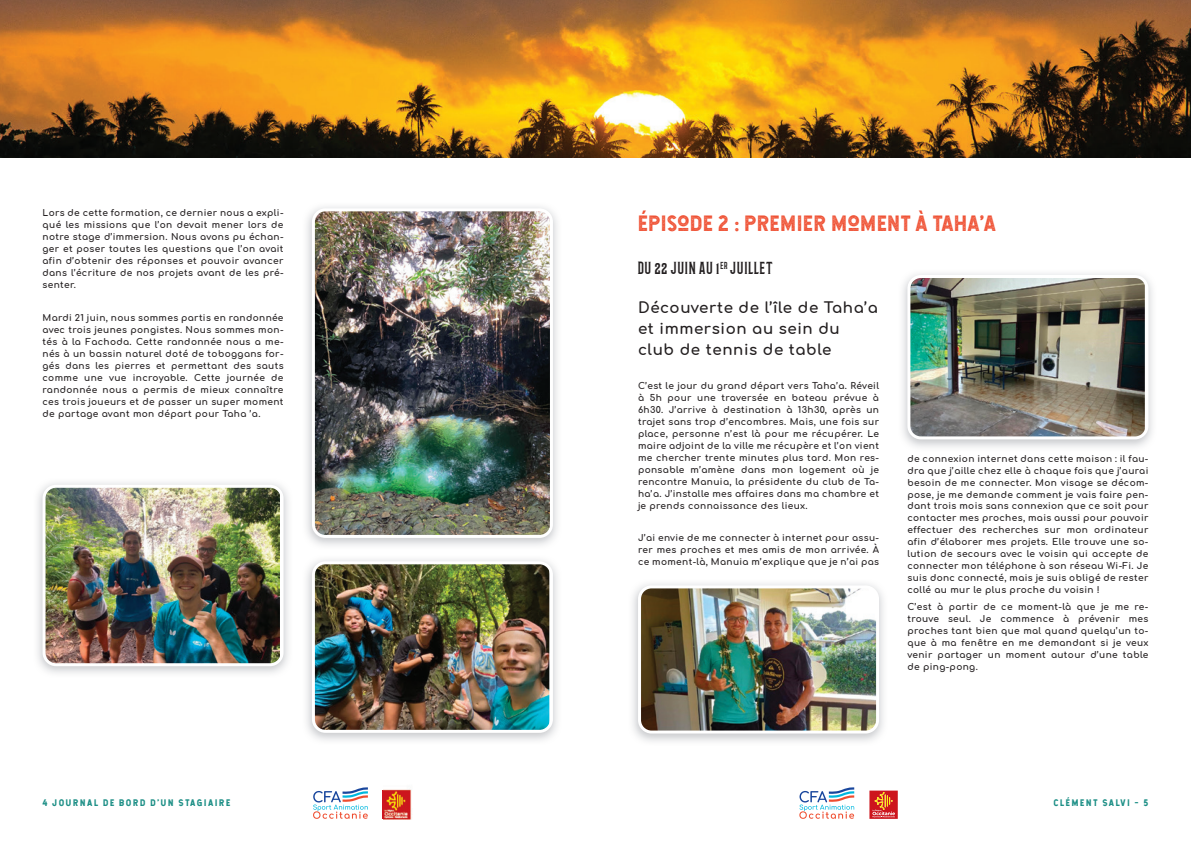
<style>
.page{position:relative;width:1191px;height:842px;background:#fff}
.page>*{position:absolute;margin:0;border:0;box-sizing:border-box;transform-origin:0 0}
.t1{font:21px "Hansief Rough";letter-spacing:.04em;color:#ef4d2f}
.t2{font:700 15px/21px "Comfortaa";letter-spacing:.04em;color:#231f20}
.t3{font:15px "Barbaro";letter-spacing:.04em;color:#231f20}
.t4{font:700 9px/12px "Comfortaa";letter-spacing:.04em;color:#231f20;text-align:justify}
.t5{font:9px "Hansief Rough";letter-spacing:.2em;color:#008177}
</style>
<div class="page">
<svg style="left:313px;top:787px;width:55px;height:32px"></svg>
<svg style="left:799px;top:787px;width:55px;height:32px"></svg>
<svg style="left:869px;top:791px;width:28px;height:28px"></svg>
<hr style="left:382px;top:791px;width:2px;height:28px;background:#cd151d">
<img style="left:0;top:0;width:1191px;height:157px">
<img style="left:37px;top:482px;width:252px;height:192px">
<img style="left:43px;top:485px;width:240px;height:181px">
<img style="left:638px;top:585px;width:241px;height:148px">
<img style="left:907px;top:275px;width:241px;height:164px">
<img style="left:312px;top:561px;width:241px;height:172px">
<img style="left:312px;top:208px;width:241px;height:330px">
<img style="left:384px;top:789px;width:28px;height:30px">
<p class="t4" style="left:43px;top:206px;width:242px">Lors de cette formation, ce dernier nous a expli&shy;qué les missions que l’on devait mener lors de notre stage d’immersion. Nous avons pu échan&shy;ger et poser toutes les questions que l’on avait afin d’obtenir des réponses et pouvoir avancer dans l’écriture de nos projets avant de les pré&shy;senter.</p>
<p class="t4" style="left:43px;top:310px;width:242px">Mardi 21 juin, nous sommes partis en randonnée avec trois jeunes pongistes. Nous sommes mon&shy;tés à la Fachoda. Cette randonnée nous a me&shy;nés à un bassin naturel doté de toboggans for&shy;gés dans les pierres et permettant des sauts comme une vue incroyable. Cette journée de randonnée nous a permis de mieux connaître ces trois joueurs et de passer un super moment de partage avant mon départ pour Taha ’a.</p>
<h1 class="t1" style="left:638px;top:210px;width:359px">ÉPISODE 2 : PREMIER MOMENT À TAHA’A</h1>
<h2 class="t3" style="left:638px;top:258px;width:136px">DU 22 JUIN AU 1<sup>ER</sup> JUILLET</h2>
<h2 class="t2" style="left:638px;top:295px;width:241px">Découverte de l’île de Taha’a et immersion au sein du club de tennis de table</h2>
<p class="t4" style="left:638px;top:378px;width:242px">C’est le jour du grand départ vers Taha’a. Réveil à 5h pour une traversée en bateau prévue à 6h30. J’arrive à destination à 13h30, après un trajet sans trop d’encombres. Mais, une fois sur place, personne n’est là pour me récupérer. Le maire adjoint de la ville me récupère et l’on vient me chercher trente minutes plus tard. Mon res&shy;ponsable m’amène dans mon logement où je rencontre Manuia, la présidente du club de Ta&shy;ha’a. J’installe mes affaires dans ma chambre et je prends connaissance des lieux.</p>
<p class="t4" style="left:638px;top:531px;width:242px">J’ai envie de me connecter à internet pour assu&shy;rer mes proches et mes amis de mon arrivée. À ce moment-là, Manuia m’explique que je n’ai pas</p>
<p class="t4" style="left:907px;top:451px;width:242px">de connexion internet dans cette maison : il fau&shy;dra que j’aille chez elle à chaque fois que j’aurai besoin de me connecter. Mon visage se décom&shy;pose, je me demande comment je vais faire pen&shy;dant trois mois sans connexion que ce soit pour contacter mes proches, mais aussi pour pouvoir effectuer des recherches sur mon ordinateur afin d’élaborer mes projets. Elle trouve une so&shy;lution de secours avec le voisin qui accepte de connecter mon téléphone à son réseau Wi-Fi. Je suis donc connecté, mais je suis obligé de rester collé au mur le plus proche du voisin !</p>
<p class="t4" style="left:907px;top:599px;width:242px">C’est à partir de ce moment-là que je me re&shy;trouve seul. Je commence à prévenir mes proches tant bien que mal quand quelqu’un to&shy;que à ma fenêtre en me demandant si je veux venir partager un moment autour d’une table de ping-pong.</p>
<p class="t5" style="left:43px;top:797px;width:189px">4 JOURNAL DE BORD D’UN STAGIAIRE</p>
<p class="t5" style="left:1053px;top:797px;width:96px">CLÉMENT SALVI - 5</p>
</div>
